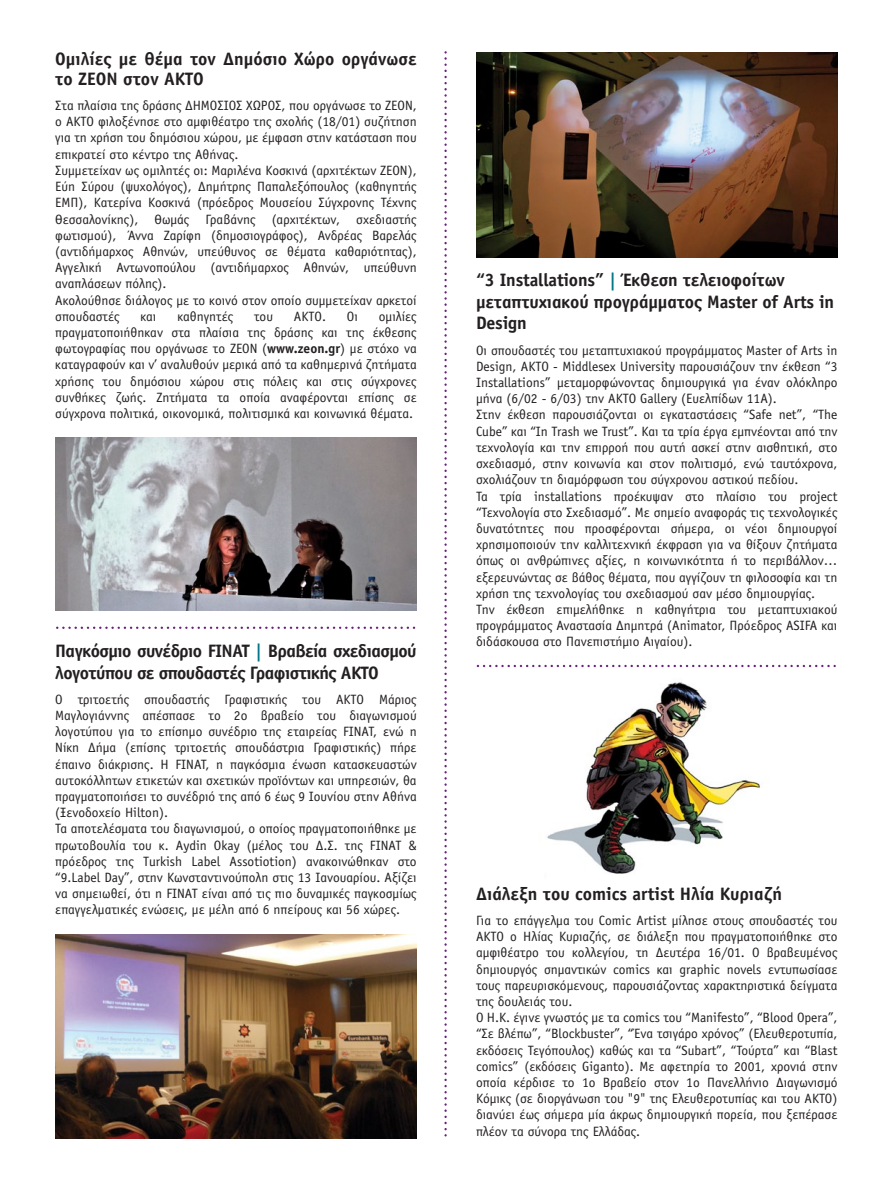
<style>
.page{position:relative;width:893px;height:1191px;background:#fff}
.page>*{position:absolute;margin:0;border:0;box-sizing:border-box;transform-origin:0 0}
.t1{font:700 18px/21.6px "Officina Sans ITC Hel";letter-spacing:-.01em;color:#231f20}
.t2{font:700 18px/21.6px "Officina Sans ITC Hel";letter-spacing:-.03em;color:#231f20}
.t3{font:13.5px/16.2px "Officina Sans ITC Hel";color:#231f20}
.s1{font-weight:700}
.s2{color:#007586}
</style>
<div class="page">
<img style="left:547px;top:682px;width:214px;height:192px">
<svg style="left:444px;top:51px;width:3px;height:1085px"></svg>
<svg style="left:56px;top:626px;width:359px;height:3px"></svg>
<svg style="left:477px;top:665px;width:359px;height:2px"></svg>
<img style="left:55px;top:934px;width:362px;height:204px">
<img style="left:55px;top:438px;width:362px;height:172px">
<img style="left:476px;top:52px;width:361px;height:205px">
<h1 class="t1" style="left:55px;top:50px;width:363px;line-height:19.5px">Ομιλίες με θέμα τον Δημόσιο Χώρο οργάνωσε το ΖΕΟΝ στον ΑΚΤΟ</h1>
<p class="t3" style="left:55px;top:97px;width:363px">Στα πλαίσια της δράσης ΔΗΜΟΣΙΟΣ ΧΩΡΟΣ, που οργάνωσε το ΖΕΟΝ, ο ΑΚΤΟ φιλοξένησε στο αμφιθέατρο της σχολής (18/01) συζήτηση για τη χρήση του δημόσιου χώρου, με έμφαση στην κατάσταση που επικρατεί στο κέντρο της Αθήνας.<br>Συμμετείχαν ως ομιλητές οι: Μαριλένα Κοσκινά (αρχιτέκτων ΖΕΟΝ), Εύη Σύρου (ψυχολόγος), Δημήτρης Παπαλεξόπουλος (καθηγητής ΕΜΠ), Κατερίνα Κοσκινά (πρόεδρος Μουσείου Σύγχρονης Τέχνης Θεσσαλονίκης), Θωμάς Γραβάνης (αρχιτέκτων, σχεδιαστής φωτισμού), Άννα Ζαρίφη (δημοσιογράφος), Ανδρέας Βαρελάς (αντιδήμαρχος Αθηνών, υπεύθυνος σε θέματα καθαριότητας), Αγγελική Αντωνοπούλου (αντιδήμαρχος Αθηνών, υπεύθυνη αναπλάσεων πόλης).<br>Ακολούθησε διάλογος με το κοινό στον οποίο συμμετείχαν αρκετοί σπουδαστές</p>
<p class="t3" style="left:55px;top:308px;width:363px;text-align:justify;text-indent:324px">ομιλίες πραγματοποιήθηκαν στα πλαίσια της δράσης και της έκθεσης φωτογραφίας που οργάνωσε το ZEON (<span class="s1">www.zeon.gr</span>) με στόχο να καταγραφούν και ν’ αναλυθούν μερικά από τα καθημερινά ζητήματα χρήσης του δημόσιου χώρου στις πόλεις και στις σύγχρονες συνθήκες ζωής. Ζητήματα τα οποία αναφέρονται επίσης σε σύγχρονα πολιτικά, οικονομικά, πολιτισμικά και κοινωνικά θέματα.</p>
<p class="t3" style="left:141px;top:308px;width:17px">και</p>
<p class="t3" style="left:177px;top:308px;width:57px">καθηγητές</p>
<p class="t3" style="left:254px;top:308px;width:20px">του</p>
<p class="t3" style="left:294px;top:308px;width:34px">ΑΚΤΟ.</p>
<p class="t3" style="left:347px;top:308px;width:12px">Οι</p>
<h1 class="t2" style="left:55px;top:640px;width:363px">Παγκόσμιο συνέδριο FINAT <span class="s2">|</span> Βραβεία σχεδιασμού λογοτύπου σε σπουδαστές Γραφιστικής ΑΚΤΟ</h1>
<p class="t3" style="left:55px;top:691px;width:363px">Ο τριτοετής σπουδαστής Γραφιστικής του ΑΚΤΟ Μάριος Μαγλογιάννης απέσπασε το 2ο βραβείο του διαγωνισμού λογοτύπου για το επίσημο συνέδριο της εταιρείας FINAT, ενώ η Νίκη Δήμα (επίσης τριτοετής σπουδάστρια Γραφιστικής) πήρε έπαινο διάκρισης. Η FINAT, η παγκόσμια ένωση κατασκευαστών αυτοκόλλητων ετικετών και σχετικών προϊόντων και υπηρεσιών, θα πραγματοποιήσει το συνέδριό της από 6 έως 9 Ιουνίου στην Αθήνα (Ξενοδοχείο Hilton).<br>Τα αποτελέσματα του διαγωνισμού, ο οποίος πραγματοποιήθηκε με πρωτοβουλία του κ. Aydin Οkay (μέλος του Δ.Σ. της FINAT &amp; πρόεδρος της Τurkish Label Αssotiotion) ανακοινώθηκαν στο “9.Label Day”, στην Κωνσταντινούπολη στις 13 Ιανουαρίου. Αξίζει να σημειωθεί, ότι η FINAT είναι από τις πιο δυναμικές παγκοσμίως επαγγελματικές ενώσεις, με μέλη από 6 ηπείρους και 56 χώρες.</p>
<h1 class="t1" style="left:476px;top:269px;width:360px">“3 Installations” <span class="s2">|</span> Έκθεση τελειοφοίτων μεταπτυχιακού προγράμματος Μaster of Arts in<br>Design</h1>
<p class="t3" style="left:476px;top:342px;width:363px">Οι σπουδαστές του μεταπτυχιακού προγράμματος Master of Arts in Design, ΑΚΤΟ - Middlesex University παρουσιάζουν την έκθεση “3<br>Installations” μεταμορφώνοντας δημιουργικά για έναν ολόκληρο μήνα (6/02 - 6/03) την ΑΚΤΟ Gallery (Ευελπίδων 11Α).<br>Στην έκθεση παρουσιάζονται οι εγκαταστάσεις “Safe net”, “The Cube” και “In Trash we Trust”. Και τα τρία έργα εμπνέονται από την τεχνολογία και την επιρροή που αυτή ασκεί στην αισθητική, στο σχεδιασμό, στην κοινωνία και στον πολιτισμό, ενώ ταυτόχρονα, σχολιάζουν τη διαμόρφωση του σύγχρονου αστικού πεδίου.<br>Τα τρία installations προέκυψαν στο πλαίσιο του project “Τεχνολογία στο Σχεδιασμό”. Με σημείο αναφοράς τις τεχνολογικές δυνατότητες που προσφέρονται σήμερα, οι νέοι δημιουργοί χρησιμοποιούν την καλλιτεχνική έκφραση για να θίξουν ζητήματα όπως οι ανθρώπινες αξίες, η κοινωνικότητα ή το περιβάλλον… εξερευνώντας σε βάθος θέματα, που αγγίζουν τη φιλοσοφία και τη χρήση της τεχνολογίας του σχεδιασμού σαν μέσο δημιουργίας.<br>Την έκθεση επιμελήθηκε η καθηγήτρια του μεταπτυχιακού προγράμματος Αναστασία Δημητρά (Animator, Πρόεδρος ASIFA και διδάσκουσα στο Πανεπιστήμιο Αιγαίου).</p>
<h1 class="t1" style="left:476px;top:882px;width:308px">Διάλεξη του comics artist Ηλία Κυριαζή</h1>
<p class="t3" style="left:476px;top:912px;width:363px">Για το επάγγελμα του Comic Artist μίλησε στους σπουδαστές του ΑΚΤΟ ο Ηλίας Κυριαζής, σε διάλεξη που πραγματοποιήθηκε στο αμφιθέατρο του κολλεγίου, τη Δευτέρα 16/01. Ο βραβευμένος δημιουργός σημαντικών comics και graphic novels εντυπωσίασε τους παρευρισκόμενους, παρουσιάζοντας χαρακτηριστικά δείγματα της δουλειάς του.<br>Ο Η.Κ. έγινε γνωστός με τα comics του “Manifesto”, “Blood Opera”, “Σε βλέπω”, “Blockbuster”, “Ένα τσιγάρο χρόνος” (Ελευθεροτυπία, εκδόσεις Τεγόπουλος) καθώς και τα “Subart”, “Τούρτα” και “Blast comics” (εκδόσεις Giganto). Με αφετηρία το 2001, χρονιά στην οποία κέρδισε το 1ο Βραβείο στον 1ο Πανελλήνιο Διαγωνισμό Κόμικς (σε διοργάνωση του "9" της Ελευθεροτυπίας και του ΑΚΤΟ) διανύει έως σήμερα μία άκρως δημιουργική πορεία, που ξεπέρασε πλέον τα σύνορα της Ελλάδας.</p>
</div>
